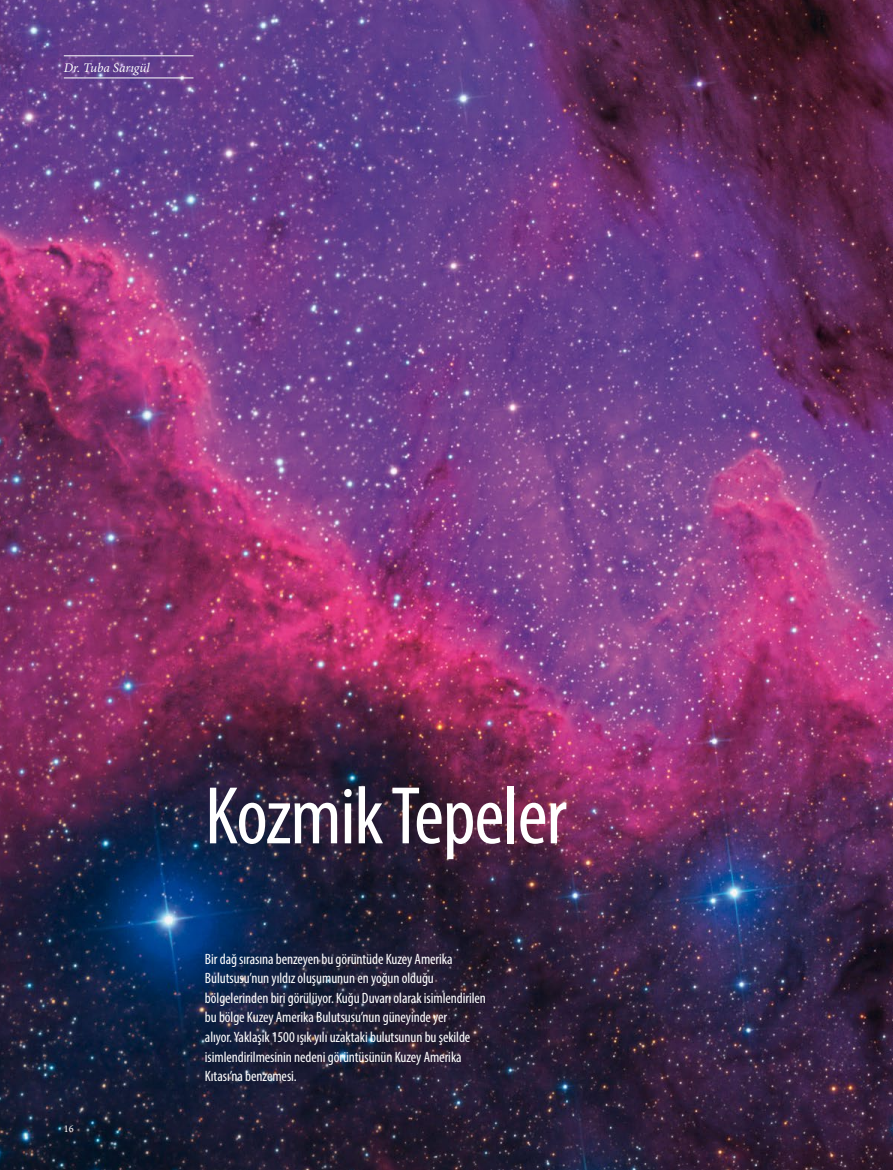
<style>
.page{position:relative;width:893px;height:1170px;background:#fff}
.page>*{position:absolute;margin:0;border:0;box-sizing:border-box;transform-origin:0 0}
.t1{font:condensed 82.5px "Myriad Pro";letter-spacing:-.015em;color:#fff}
.t2{font:condensed 15px/19.5px "Myriad Pro";letter-spacing:-.005em;color:#fff}
.t3{font:italic 13.2px "Minion Pro";letter-spacing:-.005em;color:#fff}
.t4{font:10.35px "Minion Pro";color:#fff}
</style>
<div class="page">
<img style="left:0;top:0;width:893px;height:1169px">
<hr style="left:64px;top:78px;width:129px;height:1px;background:#fff">
<hr style="left:64px;top:56px;width:129px;height:1px;background:#fff">
<p class="t3" style="left:64px;top:58px;width:87px">Dr. Tuba Sarıgül</p>
<p class="t4" style="left:64px;top:1121px;width:11px">16</p>
<h1 class="t1" style="left:205px;top:766px;width:363px">Kozmik Tepeler</h1>
<p class="t2" style="left:205px;top:948px;width:283px">Bir dağ sırasına benzeyen bu görüntüde Kuzey Amerika Bulutsusu’nun yıldız oluşumunun en yoğun olduğu bölgelerinden biri görülüyor. Kuğu Duvarı olarak isimlendirilen bu bölge Kuzey Amerika Bulutsusu’nun güneyinde yer<br>alıyor. Yaklaşık 1500 ışık yılı uzaktaki bulutsunun bu şekilde isimlendirilmesinin nedeni görüntüsünün Kuzey Amerika Kıtası’na benzemesi.</p>
</div>
